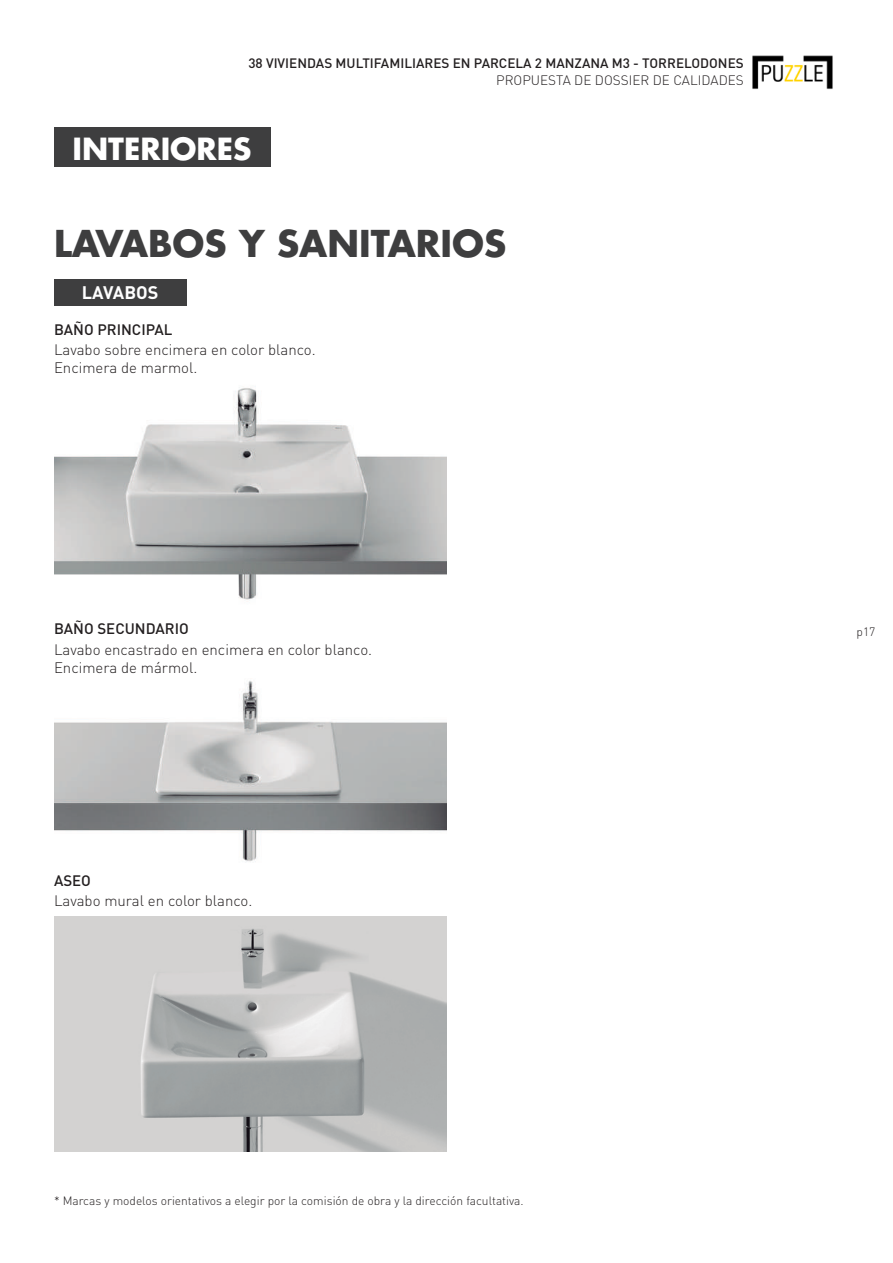
<style>
.page{position:relative;width:893px;height:1263px;background:#fff}
.page>*{position:absolute;margin:0;border:0;box-sizing:border-box;transform-origin:0 0}
.t1{font:700 36px "Futura Std";color:#3e3e3f}
.t2{font:700 29.7px "Futura Std";color:#fff}
.t3{font:700 18px "DIN Pro";color:#fff}
.t4{font:300 15px/18px "DIN Pro";color:#231f20}
.t5{font:500 15px "DIN Pro";color:#231f20}
.t6{font:500 13.5px "DIN Pro";color:#231f20}
.t7{font:300 13.5px "DIN Pro";color:#231f20}
.t8{font:300 12px "DIN Pro";color:#231f20}
</style>
<div class="page">
<img style="left:752px;top:55px;width:81px;height:35px">
<div style="left:54px;top:128px;width:216px;height:39px;background:#3e3e3f"></div>
<div style="left:54px;top:279px;width:132px;height:27px;background:#3e3e3f"></div>
<img style="left:54px;top:386px;width:392px;height:214px">
<img style="left:54px;top:681px;width:392px;height:181px">
<img style="left:54px;top:917px;width:392px;height:235px">
<p class="t6" style="left:248px;top:54px;width:497px">38 VIVIENDAS MULTIFAMILIARES EN PARCELA 2 MANZANA M3 - TORRELODONES</p>
<p class="t7" style="left:496px;top:71px;width:249px">PROPUESTA DE DOSSIER DE CALIDADES</p>
<h2 class="t2" style="left:73px;top:129px;width:180px">INTERIORES</h2>
<h1 class="t1" style="left:54px;top:220px;width:454px">LAVABOS Y SANITARIOS</h1>
<p class="t3" style="left:82px;top:281px;width:78px">LAVABOS</p>
<p class="t5" style="left:54px;top:319px;width:120px">BAÑO PRINCIPAL</p>
<p class="t4" style="left:54px;top:340px;width:263px">Lavabo sobre encimera en color blanco.<br>Encimera de marmol.</p>
<p class="t5" style="left:54px;top:619px;width:136px">BAÑO SECUNDARIO</p>
<p class="t4" style="left:54px;top:640px;width:320px">Lavabo encastrado en encimera en color blanco.<br>Encimera de mármol.</p>
<p class="t5" style="left:54px;top:870px;width:38px">ASEO</p>
<p class="t4" style="left:54px;top:891px;width:200px">Lavabo mural en color blanco.</p>
<p class="t8" style="left:857px;top:624px;width:20px">p17</p>
<p class="t8" style="left:54px;top:1192px;width:471px">* Marcas y modelos orientativos a elegir por la comisión de obra y la dirección facultativa.</p>
</div>
